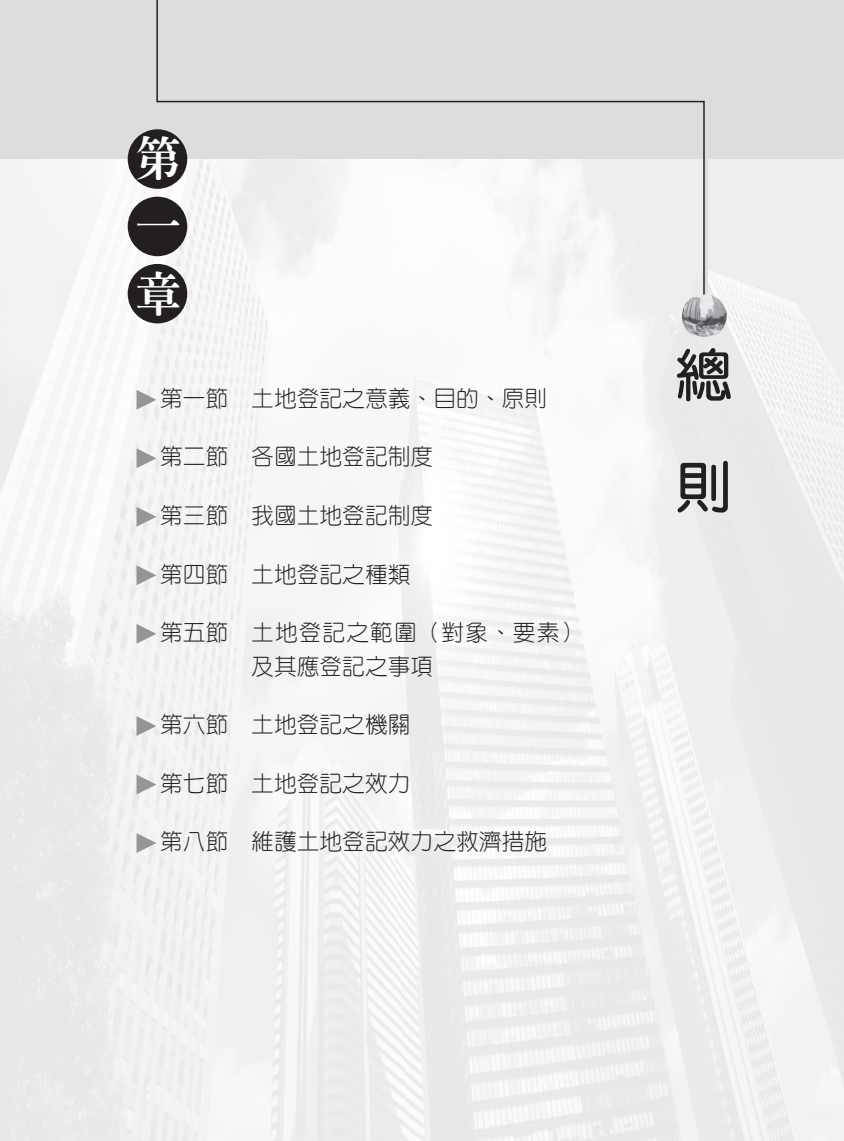
<style>
.page{position:relative;width:844px;height:1141px;background:#fff}
.page>*{position:absolute;margin:0;border:0;box-sizing:border-box;transform-origin:0 0}
.t1{font:700 56px/108.7px "AR Yuan B5";color:#231f20}
.t2{font:800 45.5px/68.2px "Inn Ming";color:#fff;text-align:justify}
.t3{font:300 22.75px/33.8px "AR Yuan B5";color:#231f20}
</style>
<div class="page">
<img style="left:0;top:159px;width:843px;height:982px">
<div style="left:0;top:0;width:843px;height:159px;background:#dcdddf"></div>
<img style="left:681px;top:297px;width:45px;height:42px">
<svg style="left:156px;top:0;width:549px;height:296px"></svg>
<div style="left:128px;top:129px;width:59px;height:60px;background:#231f20;border-radius:50%"></div>
<div style="left:128px;top:197px;width:59px;height:59px;background:#231f20;border-radius:50%"></div>
<div style="left:128px;top:264px;width:59px;height:59px;background:#231f20;border-radius:50%"></div>
<svg style="left:136px;top:390px;width:20px;height:20px"></svg>
<svg style="left:136px;top:448px;width:20px;height:20px"></svg>
<svg style="left:136px;top:507px;width:20px;height:20px"></svg>
<svg style="left:136px;top:565px;width:20px;height:20px"></svg>
<svg style="left:136px;top:624px;width:20px;height:20px"></svg>
<svg style="left:136px;top:716px;width:20px;height:20px"></svg>
<svg style="left:136px;top:775px;width:20px;height:19px"></svg>
<svg style="left:136px;top:833px;width:20px;height:20px"></svg>
<h2 class="t2" style="left:136px;top:123px;width:45px">第一章</h2>
<p class="t3" style="left:160px;top:381px;width:388px">第一節 土地登記之意義、目的、原則</p>
<p class="t3" style="left:160px;top:440px;width:275px">第二節 各國土地登記制度</p>
<p class="t3" style="left:160px;top:498px;width:275px">第三節 我國土地登記制度</p>
<p class="t3" style="left:160px;top:557px;width:252px">第四節 土地登記之種類</p>
<p class="t3" style="left:251px;top:615px;width:333px;text-indent:-91px">第五節 土地登記之範圍（對象、要素）及其應登記之事項</p>
<p class="t3" style="left:160px;top:708px;width:252px">第六節 土地登記之機關</p>
<p class="t3" style="left:160px;top:766px;width:252px">第七節 土地登記之效力</p>
<p class="t3" style="left:160px;top:825px;width:388px">第八節 維護土地登記效力之救濟措施</p>
<h1 class="t1" style="left:676px;top:324px;width:59px">總　則</h1>
</div>
